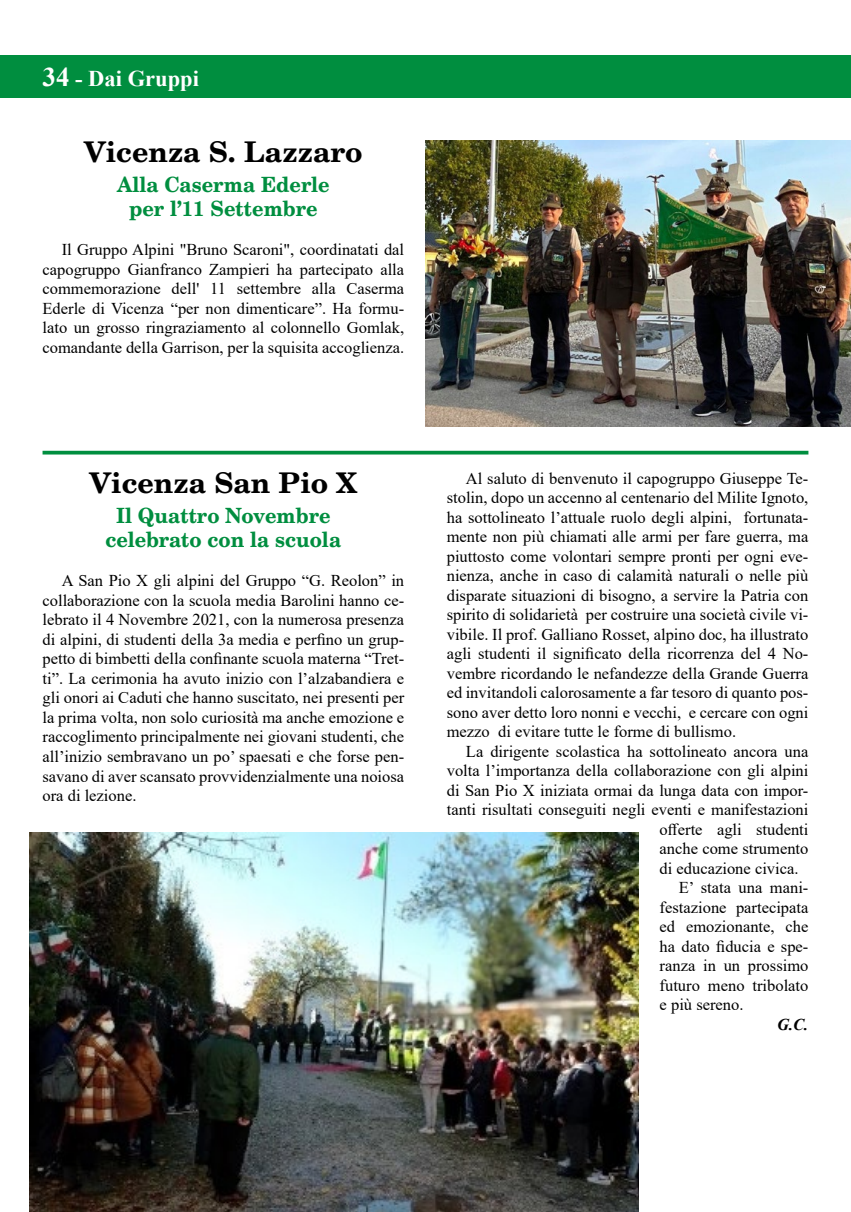
<style>
.page{position:relative;width:851px;height:1212px;background:#fff}
.page>*{position:absolute;margin:0;border:0;box-sizing:border-box;transform-origin:0 0}
.t1{font:700 28.5px "C059";color:#000}
.t2{font:700 22.5px "Times New Roman";color:#fff}
.t3{font:700 21px/24px "C059";color:#008e3f;text-align:center;scale:.95 1}
.t4{font:16.5px/19.5px "Times New Roman";color:#000;text-align:justify}
.t5{font:italic 700 16.5px "Times New Roman";color:#000}
.s1{font-size:27px}
</style>
<div class="page">
<div style="left:0;top:55px;width:850px;height:43px;background:#008e3f"></div>
<hr style="left:850px;top:55px;width:1px;height:43px;background:#008e3f">
<img style="left:29px;top:832px;width:609px;height:380px">
<hr style="left:43px;top:451px;width:765px;height:3px;background:#008e3f">
<img style="left:425px;top:140px;width:425px;height:286px">
<h2 class="t2" style="left:43px;top:62px;width:158px"><span class="s1">34</span> - Dai Gruppi</h2>
<h1 class="t1" style="left:84px;top:129px;width:280px">Vicenza S. Lazzaro</h1>
<p class="t3" style="left:117px;top:172px;width:225px">Alla Caserma Ederle per l’11 Settembre</p>
<p class="t4" style="left:43px;top:239px;width:363px;text-indent:19px">Il Gruppo Alpini "Bruno Scaroni", coordinatati dal capogruppo Gianfranco Zampieri ha partecipato alla commemorazione dell' 11 settembre alla Caserma Ederle di Vicenza “per non dimenticare”. Ha formu&shy;lato un grosso ringraziamento al colonnello Gomlak, comandante della Garrison, per la squisita accoglienza.</p>
<h1 class="t1" style="left:90px;top:460px;width:269px">Vicenza San Pio X</h1>
<p class="t3" style="left:105px;top:503px;width:249px">Il Quattro Novembre celebrato con la scuola</p>
<p class="t4" style="left:43px;top:571px;width:363px;text-indent:19px">A San Pio X gli alpini del Gruppo “G. Reolon” in collaborazione con la scuola media Barolini hanno ce&shy;lebrato il 4 Novembre 2021, con la numerosa presenza di alpini, di studenti della 3a media e perfino un grup&shy;petto di bimbetti della confinante scuola materna “Tret&shy;ti”. La cerimonia ha avuto inizio con l’alzabandiera e gli onori ai Caduti che hanno suscitato, nei presenti per la prima volta, non solo curiosità ma anche emozione e raccoglimento principalmente nei giovani studenti, che all’inizio sembravano un po’ spaesati e che forse pen&shy;savano di aver scansato provvidenzialmente una noiosa ora di lezione.</p>
<p class="t4" style="left:446px;top:468px;width:363px;text-indent:19px">Al saluto di benvenuto il capogruppo Giuseppe Te&shy;stolin, dopo un accenno al centenario del Milite Ignoto, ha sottolineato l’attuale ruolo degli alpini, fortunata&shy;mente non più chiamati alle armi per fare guerra, ma piuttosto come volontari sempre pronti per ogni eve&shy;nienza, anche in caso di calamità naturali o nelle più disparate situazioni di bisogno, a servire la Patria con spirito di solidarietà per costruire una società civile vi&shy;vibile. Il prof. Galliano Rosset, alpino doc, ha illustrato agli studenti il significato della ricorrenza del 4 No&shy;vembre ricordando le nefandezze della Grande Guerra ed invitandoli calorosamente a far tesoro di quanto pos&shy;sono aver detto loro nonni e vecchi, e cercare con ogni mezzo di evitare tutte le forme di bullismo.</p>
<p class="t4" style="left:466px;top:741px;width:344px">La dirigente scolastica ha sottolineato ancora una</p>
<p class="t4" style="left:446px;top:760px;width:363px">volta l’importanza della collaborazione con gli alpini</p>
<p class="t4" style="left:446px;top:780px;width:363px">di San Pio X iniziata ormai da lunga data con impor-</p>
<p class="t4" style="left:446px;top:799px;width:363px">tanti risultati conseguiti negli eventi e manifestazioni</p>
<p class="t4" style="left:659px;top:819px;width:150px">offerte agli studenti</p>
<p class="t4" style="left:659px;top:838px;width:150px">anche come strumento</p>
<p class="t4" style="left:659px;top:858px;width:140px">di educazione civica.</p>
<p class="t4" style="left:678px;top:877px;width:131px">E’ stata una mani-</p>
<p class="t4" style="left:659px;top:897px;width:150px">festazione partecipata</p>
<p class="t4" style="left:659px;top:916px;width:150px">ed emozionante, che</p>
<p class="t4" style="left:659px;top:936px;width:150px">ha dato fiducia e spe-</p>
<p class="t4" style="left:659px;top:955px;width:150px">ranza in un prossimo</p>
<p class="t4" style="left:659px;top:975px;width:150px">futuro meno tribolato</p>
<p class="t4" style="left:659px;top:994px;width:85px">e più sereno.</p>
<p class="t5" style="left:777px;top:1012px;width:33px">G.C.</p>
</div>
